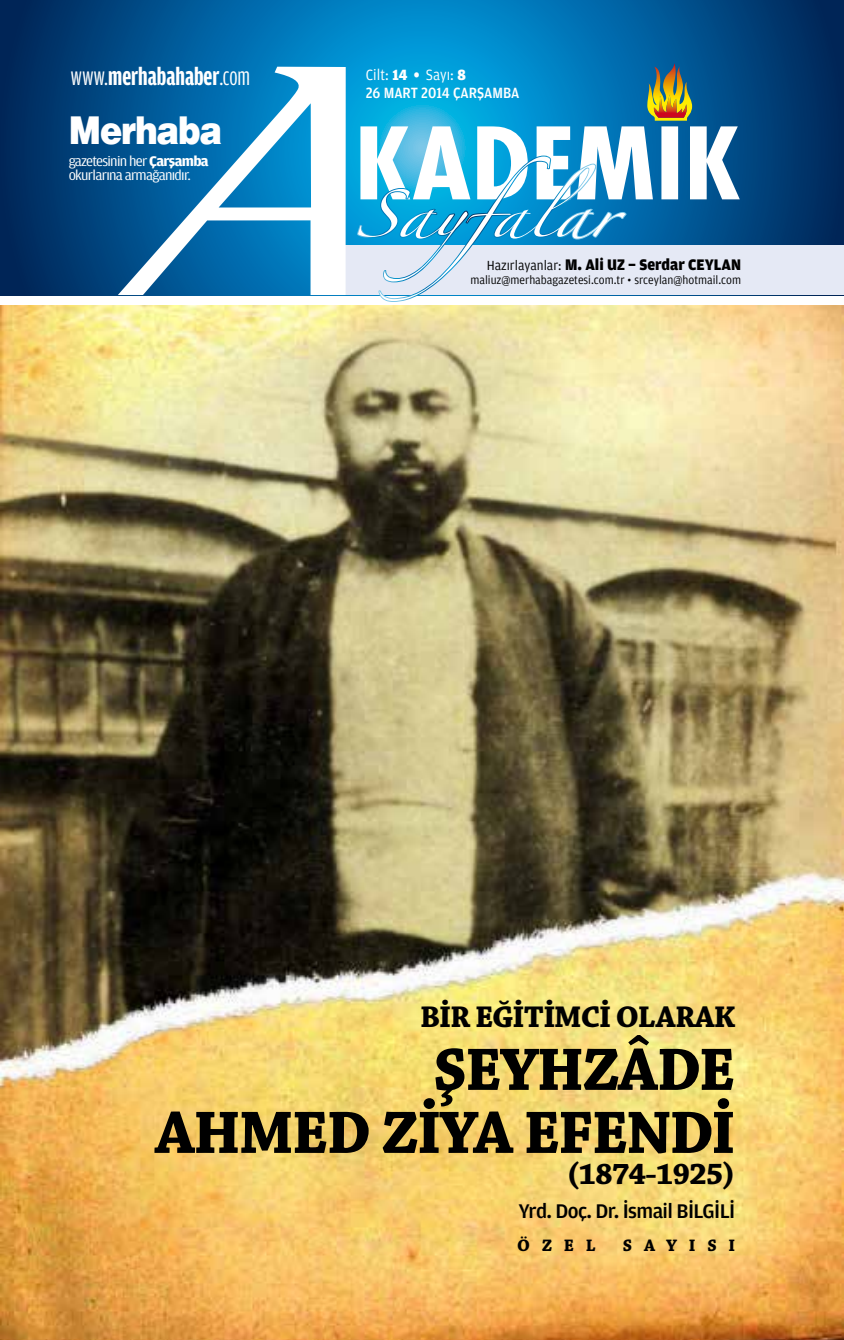
<style>
.page{position:relative;width:844px;height:1340px;background:#fff}
.page>*{position:absolute;margin:0;border:0;box-sizing:border-box;transform-origin:0 0}
.t1{font:700 63px/63px "Chaparral Pro";letter-spacing:-.035em;color:#000;text-align:right}
.t2{font:42.7px "Zapfino";color:#fff;scale:1.2 1}
.t3{font:900 39.2px "Helvetica";letter-spacing:-.04em;color:#fff;scale:.87 1}
.t4{font:700 31.5px "Chaparral Pro";letter-spacing:-.035em;color:#000}
.t5{font:700 25.9px "Toprak Comp";color:#fff}
.t6{font:500 21px "Toprak";letter-spacing:-.03em;color:#000}
.t7{font:700 19.25px "Toprak Cond";color:#000}
.t8{font:700 17.5px "Chaparral Pro";letter-spacing:.665em;color:#000}
.t9{font:700 16.28px "Toprak";color:#000;scale:.95 1}
.t10{font:500 15.75px/17.5px "Toprak";color:#fff;scale:.9 1}
.t11{font:14.88px/14.9px "Toprak Cond";letter-spacing:-.04em;color:#fff;scale:1.21 1}
.t12{font:12.25px "Toprak";color:#000;scale:.95 1}
.s1{font-weight:400}
.s2{font-weight:700}
.s3{font-weight:400;font-size:14px}
</style>
<div class="page">
<img style="left:0;top:305px;width:843px;height:1034px">
<svg style="left:0;top:0;width:843px;height:295px;background:#004e88"></svg>
<div style="left:324px;top:245px;width:519px;height:50px;background:#e5e9f5"></div>
<svg style="left:118px;top:66px;width:238px;height:230px"></svg>
<svg style="left:356px;top:63px;width:383px;height:239px"></svg>
<h3 class="t5" style="left:71px;top:63px;width:181px"><span class="s1">www.</span>merhabahaber<span class="s1">.com</span></h3>
<p class="t10" style="left:366px;top:66px;width:172px"><span class="s1">Cilt:</span> <span class="s2">14 •</span> <span class="s1">Sayı:</span> <span class="s2">8<br></span>26 MART 2014 ÇARŞAMBA</p>
<h3 class="t3" style="left:69px;top:106px;width:178px">Merhaba</h3>
<p class="t11" style="left:69px;top:153px;width:117px">gazetesinin her <span class="s2">Çarşamba </span>okurlarına armağanıdır.</p>
<h2 class="t2" style="left:355px;top:196px;width:234px">Sayfalar</h2>
<h3 class="t9" style="left:486px;top:255px;width:269px"><span class="s3">Hazırlayanlar:</span> M. Ali UZ - Serdar CEYLAN</h3>
<p class="t12" style="left:470px;top:273px;width:286px">maliuz@merhabagazetesi.com.tr • srceylan@hotmail.com</p>
<h3 class="t4" style="left:420px;top:998px;width:316px">BİR EĞİTİMCİ OLARAK</h3>
<h1 class="t1" style="left:155px;top:1040px;width:581px">ŞEYHZÂDE<br>AHMED ZİYA EFENDİ</h1>
<h3 class="t4" style="left:566px;top:1155px;width:170px">(1874-1925)</h3>
<h3 class="t6" style="left:518px;top:1198px;width:218px">Yrd. Doç. Dr. İsmail BİLGİLİ</h3>
<h3 class="t8" style="left:517px;top:1235px;width:80px">ÖZEL</h3>
<h3 class="t8" style="left:622px;top:1235px;width:114px">SAYISI</h3>
<h3 class="t7" style="left:698px;top:1242px;width:23px">113</h3>
</div>
